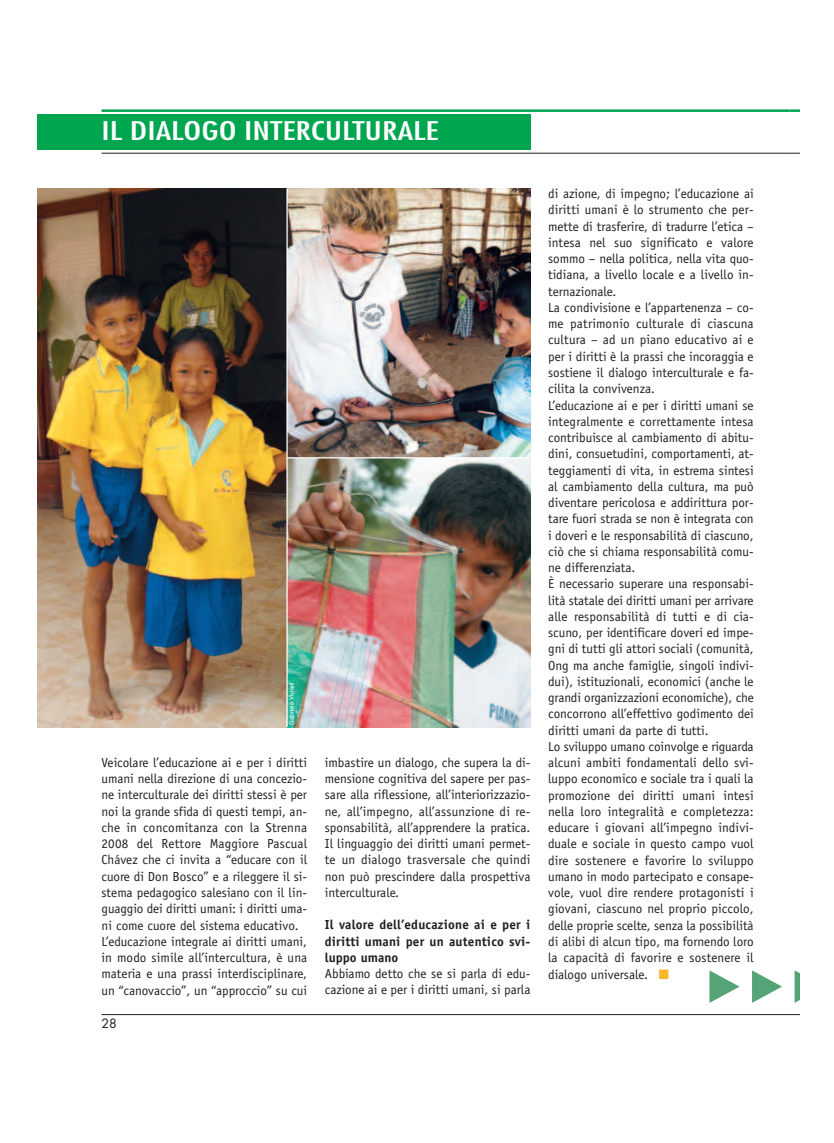
<style>
.page{position:relative;width:834px;height:1143px;background:#fff}
.page>*{position:absolute;margin:0;border:0;box-sizing:border-box;transform-origin:0 0}
.t1{font:condensed 25px "Futura";color:#fff;scale:1.5 1}
.t2{font:13.12px/16.2px "Officina Sans";color:#231f20}
.t3{font:700 13.12px/16.2px "Officina Sans";letter-spacing:.015em;color:#231f20;text-align:justify}
.t4{font:12.5px "Futura";color:#231f20}
.t5{font:6.25px "Helvetica Neue";color:#fff}
.s1{color:#fcb729}
</style>
<div class="page">
<svg style="left:789px;top:109px;width:11px;height:3px"></svg>
<hr style="left:102px;top:109px;width:687px;height:3px;background:#00a54f">
<hr style="left:102px;top:153px;width:687px;height:1px;background:#231f20">
<div style="left:37px;top:114px;width:493px;height:36px;background:#00a54f"></div>
<hr style="left:102px;top:1014px;width:687px;height:1px;background:#231f20">
<img style="left:38px;top:189px;width:248px;height:538px">
<img style="left:288px;top:189px;width:242px;height:268px">
<img style="left:288px;top:458px;width:242px;height:269px">
<svg style="left:709px;top:970px;width:30px;height:32px"></svg>
<svg style="left:752px;top:970px;width:30px;height:32px"></svg>
<svg style="left:794px;top:970px;width:6px;height:32px"></svg>
<h1 class="t1" style="left:102px;top:120px;width:226px">IL DIALOGO INTERCULTURALE</h1>
<p class="t5" style="left:289px;top:725px;width:44px;rotate:-90deg">Gabriele Viviani</p>
<p class="t2" style="left:102px;top:755px;width:207px">Veicolare l’educazione ai e per i diritti umani nella direzione di una concezio&shy;ne interculturale dei diritti stessi è per noi la grande sfida di questi tempi, an&shy;che in concomitanza con la Strenna 2008 del Rettore Maggiore Pascual Chávez che ci invita a “educare con il cuore di Don Bosco” e a rileggere il si&shy;stema pedagogico salesiano con il lin&shy;guaggio dei diritti umani: i diritti uma&shy;ni come cuore del sistema educativo.<br>L’educazione integrale ai diritti umani, in modo simile all’intercultura, è una materia e una prassi interdisciplinare, un “canovaccio”, un “approccio” su cui</p>
<p class="t2" style="left:325px;top:755px;width:207px;text-align:justify">imbastire un dialogo, che supera la di&shy;mensione cognitiva del sapere per pas&shy;sare alla riflessione, all’interiorizzazio&shy;ne, all’impegno, all’assunzione di re&shy;sponsabilità, all’apprendere la pratica.<br>Il linguaggio dei diritti umani permet&shy;te un dialogo trasversale che quindi non può prescindere dalla prospettiva interculturale.</p>
<p class="t3" style="left:325px;top:918px;width:207px">Il valore dell’educazione ai e per i diritti umani per un autentico svi&shy;luppo umano</p>
<p class="t2" style="left:325px;top:966px;width:207px">Abbiamo detto che se si parla di edu&shy;cazione ai e per i diritti umani, si parla</p>
<p class="t4" style="left:102px;top:1017px;width:17px">28</p>
<p class="t2" style="left:548px;top:187px;width:207px">di azione, di impegno; l’educazione ai diritti umani è lo strumento che per&shy;mette di trasferire, di tradurre l’etica – intesa nel suo significato e valore sommo – nella politica, nella vita quo&shy;tidiana, a livello locale e a livello in&shy;ternazionale.<br>La condivisione e l’appartenenza – co&shy;me patrimonio culturale di ciascuna cultura – ad un piano educativo ai e per i diritti è la prassi che incoraggia e sostiene il dialogo interculturale e fa&shy;cilita la convivenza.<br>L’educazione ai e per i diritti umani se integralmente e correttamente intesa contribuisce al cambiamento di abitu&shy;dini, consuetudini, comportamenti, at&shy;teggiamenti di vita, in estrema sintesi al cambiamento della cultura, ma può diventare pericolosa e addirittura por&shy;tare fuori strada se non è integrata con i doveri e le responsabilità di ciascuno, ciò che si chiama responsabilità comu&shy;ne differenziata.<br>È necessario superare una responsabi&shy;lità statale dei diritti umani per arrivare alle responsabilità di tutti e di cia&shy;scuno, per identificare doveri ed impe&shy;gni di tutti gli attori sociali (comunità, Ong ma anche famiglie, singoli indivi&shy;dui), istituzionali, economici (anche le grandi organizzazioni economiche), che concorrono all’effettivo godimento dei diritti umani da parte di tutti.<br>Lo sviluppo umano coinvolge e riguarda alcuni ambiti fondamentali dello svi&shy;luppo economico e sociale tra i quali la promozione dei diritti umani intesi nella loro integralità e completezza: educare i giovani all’impegno indivi&shy;duale e sociale in questo campo vuol dire sostenere e favorire lo sviluppo umano in modo partecipato e consape&shy;vole, vuol dire rendere protagonisti i giovani, ciascuno nel proprio piccolo, delle proprie scelte, senza la possibilità di alibi di alcun tipo, ma fornendo loro la capacità di favorire e sostenere il dialogo universale. <span class="s1">■</span></p>
</div>
